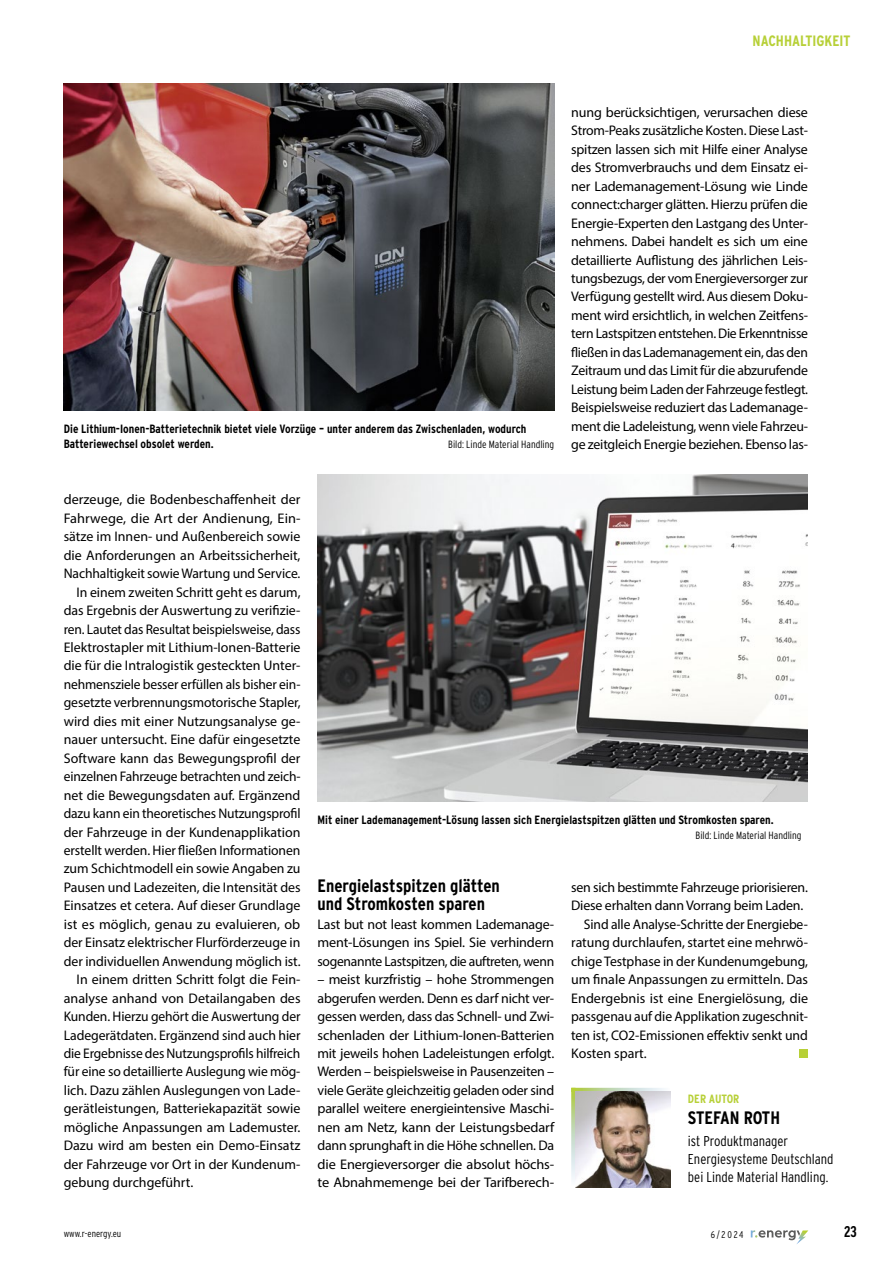
<style>
.page{position:relative;width:893px;height:1263px;background:#fff}
.page>*{position:absolute;margin:0;border:0;box-sizing:border-box;transform-origin:0 0}
.t1{font:700 18px/18.5px "Interstate Condensed";color:#000}
.t2{font:700 15px "Interstate Condensed";color:#b7d037}
.t3{font:700 condensed 15px "Good Pro";color:#000}
.t4{font:300 14.25px/18px "Interstate Condensed";color:#000}
.t5{font:13.95px/18.5px "Myriad Pro";letter-spacing:-.005em;color:#000;text-align:justify}
.t6{font:700 12px/15px "Interstate Condensed";color:#000}
.t7{font:700 12px "Interstate Condensed";color:#b7d037}
.t8{font:300 10.5px "Interstate Condensed";color:#000}
.t9{font:300 9.75px "Interstate Condensed";color:#000}
</style>
<div class="page">
<svg style="left:751px;top:1230px;width:57px;height:14px"></svg>
<div style="left:799px;top:1049px;width:9px;height:9px;background:#b7d037"></div>
<svg style="left:575px;top:1088px;width:96px;height:4px"></svg>
<svg style="left:571px;top:1088px;width:4px;height:91px"></svg>
<img style="left:575px;top:1092px;width:96px;height:95px">
<img style="left:64px;top:84px;width:490px;height:327px">
<img style="left:317px;top:474px;width:491px;height:327px">
<p class="t2" style="left:752px;top:32px;width:99px">NACHHALTIGKEIT</p>
<p class="t6" style="left:64px;top:421px;width:464px">Die Lithium-Ionen-Batterietechnik bietet viele Vorzüge – unter anderem das Zwischenladen, wodurch<br>Batteriewechsel obsolet werden.</p>
<p class="t8" style="left:448px;top:438px;width:107px">Bild: Linde Material Handling</p>
<p class="t5" style="left:571px;top:103px;width:238px">nung berücksichtigen, verursachen diese Strom-Peaks zusätzliche Kosten. Diese Last&shy;spitzen lassen sich mit Hilfe einer Analyse des Stromverbrauchs und dem Einsatz ei&shy;ner Lademanagement-Lösung wie Linde connect:charger glätten. Hierzu prüfen die Energie-Experten den Lastgang des Unter&shy;nehmens. Dabei handelt es sich um eine detaillierte Auflistung des jährlichen Leis&shy;tungsbezugs, der vom Energieversorger zur Verfügung gestellt wird. Aus diesem Doku&shy;ment wird ersichtlich, in welchen Zeitfens&shy;tern Lastspitzen entstehen. Die Erkenntnisse fließen in das Lademanagement ein, das den Zeitraum und das Limit für die abzurufende Leistung beim Laden der Fahrzeuge festlegt.<br>Beispielsweise reduziert das Lademanage&shy;ment die Ladeleistung, wenn viele Fahrzeu&shy;ge zeitgleich Energie beziehen. Ebenso las-</p>
<p class="t5" style="left:64px;top:490px;width:238px">derzeuge, die Bodenbeschaffenheit der</p>
<p class="t5" style="left:64px;top:509px;width:238px">Fahrwege, die Art der Andienung, Ein-</p>
<p class="t5" style="left:64px;top:527px;width:238px">sätze im Innen- und Außenbereich sowie</p>
<p class="t5" style="left:64px;top:546px;width:238px">die Anforderungen an Arbeitssicherheit,</p>
<p class="t5" style="left:64px;top:564px;width:238px">Nachhaltigkeit sowie Wartung und Service.</p>
<p class="t5" style="left:77px;top:582px;width:225px">In einem zweiten Schritt geht es darum,</p>
<p class="t5" style="left:64px;top:601px;width:238px">das Ergebnis der Auswertung zu verifizie-</p>
<p class="t5" style="left:64px;top:619px;width:238px">ren. Lautet das Resultat beispielsweise, dass</p>
<p class="t5" style="left:64px;top:638px;width:238px">Elektrostapler mit Lithium-Ionen-Batterie</p>
<p class="t5" style="left:64px;top:656px;width:238px">die für die Intralogistik gesteckten Unter-</p>
<p class="t5" style="left:64px;top:675px;width:238px">nehmensziele besser erfüllen als bisher ein-</p>
<p class="t5" style="left:64px;top:693px;width:238px">gesetzte verbrennungsmotorische Stapler,</p>
<p class="t5" style="left:64px;top:712px;width:238px">wird dies mit einer Nutzungsanalyse ge-</p>
<p class="t5" style="left:64px;top:730px;width:238px">nauer untersucht. Eine dafür eingesetzte</p>
<p class="t5" style="left:64px;top:749px;width:238px">Software kann das Bewegungsprofil der</p>
<p class="t5" style="left:64px;top:767px;width:238px">einzelnen Fahrzeuge betrachten und zeich-</p>
<p class="t5" style="left:64px;top:785px;width:238px">net die Bewegungsdaten auf. Ergänzend</p>
<p class="t5" style="left:64px;top:804px;width:238px">dazu kann ein theoretisches Nutzungsprofil</p>
<p class="t5" style="left:64px;top:822px;width:238px">der Fahrzeuge in der Kundenapplikation</p>
<p class="t5" style="left:64px;top:841px;width:238px">erstellt werden. Hier fließen Informationen</p>
<p class="t5" style="left:64px;top:859px;width:238px">zum Schichtmodell ein sowie Angaben zu</p>
<p class="t5" style="left:64px;top:878px;width:238px">Pausen und Ladezeiten, die Intensität des</p>
<p class="t5" style="left:64px;top:896px;width:238px">Einsatzes et cetera. Auf dieser Grundlage</p>
<p class="t5" style="left:64px;top:915px;width:238px">ist es möglich, genau zu evaluieren, ob</p>
<p class="t5" style="left:64px;top:933px;width:238px">der Einsatz elektrischer Flurförderzeuge in</p>
<p class="t5" style="left:64px;top:951px;width:238px">der individuellen Anwendung möglich ist.</p>
<p class="t5" style="left:77px;top:970px;width:225px">In einem dritten Schritt folgt die Fein-</p>
<p class="t5" style="left:64px;top:988px;width:238px">analyse anhand von Detailangaben des</p>
<p class="t5" style="left:64px;top:1007px;width:238px">Kunden. Hierzu gehört die Auswertung der</p>
<p class="t5" style="left:64px;top:1025px;width:238px">Ladegerätdaten. Ergänzend sind auch hier</p>
<p class="t5" style="left:64px;top:1044px;width:238px">die Ergebnisse des Nutzungsprofils hilfreich</p>
<p class="t5" style="left:64px;top:1062px;width:238px">für eine so detaillierte Auslegung wie mög-</p>
<p class="t5" style="left:64px;top:1081px;width:238px">lich. Dazu zählen Auslegungen von Lade-</p>
<p class="t5" style="left:64px;top:1099px;width:238px">gerätleistungen, Batteriekapazität sowie</p>
<p class="t5" style="left:64px;top:1118px;width:238px">mögliche Anpassungen am Lademuster.</p>
<p class="t5" style="left:64px;top:1136px;width:238px">Dazu wird am besten ein Demo-Einsatz</p>
<p class="t5" style="left:64px;top:1154px;width:238px">der Fahrzeuge vor Ort in der Kundenum-</p>
<p class="t5" style="left:64px;top:1173px;width:131px">gebung durchgeführt.</p>
<p class="t6" style="left:317px;top:812px;width:458px">Mit einer Lademanagement-Lösung lassen sich Energielastspitzen glätten und Stromkosten sparen.</p>
<p class="t8" style="left:696px;top:829px;width:107px">Bild: Linde Material Handling</p>
<p class="t1" style="left:317px;top:876px;width:184px">Energielastspitzen glätten und Stromkosten sparen</p>
<p class="t5" style="left:317px;top:915px;width:238px">Last but not least kommen Lademanage&shy;ment-Lösungen ins Spiel. Sie verhindern sogenannte Lastspitzen, die auftreten, wenn</p>
<p class="t5" style="left:317px;top:970px;width:238px">– meist kurzfristig – hohe Strommengen abgerufen werden. Denn es darf nicht ver&shy;gessen werden, dass das Schnell- und Zwi&shy;schenladen der Lithium-Ionen-Batterien mit jeweils hohen Ladeleistungen erfolgt.<br>Werden – beispielsweise in Pausenzeiten – viele Geräte gleichzeitig geladen oder sind parallel weitere energieintensive Maschi&shy;nen am Netz, kann der Leistungsbedarf dann sprunghaft in die Höhe schnellen. Da die Energieversorger die absolut höchs&shy;te Abnahmemenge bei der Tarifberech-</p>
<p class="t5" style="left:571px;top:878px;width:238px">sen sich bestimmte Fahrzeuge priorisieren.</p>
<p class="t5" style="left:571px;top:896px;width:234px">Diese erhalten dann Vorrang beim Laden.</p>
<p class="t5" style="left:584px;top:915px;width:225px">Sind alle Analyse-Schritte der Energiebe-</p>
<p class="t5" style="left:571px;top:933px;width:238px">ratung durchlaufen, startet eine mehrwö-</p>
<p class="t5" style="left:571px;top:951px;width:238px">chige Testphase in der Kundenumgebung,</p>
<p class="t5" style="left:571px;top:970px;width:238px">um finale Anpassungen zu ermitteln. Das</p>
<p class="t5" style="left:571px;top:988px;width:238px">Endergebnis ist eine Energielösung, die</p>
<p class="t5" style="left:571px;top:1007px;width:238px">passgenau auf die Applikation zugeschnit-</p>
<p class="t5" style="left:571px;top:1025px;width:238px">ten ist, CO2-Emissionen effektiv senkt und</p>
<p class="t5" style="left:571px;top:1044px;width:77px">Kosten spart.</p>
<p class="t7" style="left:688px;top:1092px;width:53px">DER AUTOR</p>
<p class="t1" style="left:688px;top:1108px;width:94px">STEFAN ROTH</p>
<p class="t4" style="left:688px;top:1132px;width:147px">ist Produktmanager<br>Energiesysteme Deutschland bei Linde Material Handling.</p>
<p class="t9" style="left:64px;top:1228px;width:59px">www.r-energy.eu</p>
<p class="t9" style="left:711px;top:1228px;width:34px">6/2024</p>
<p class="t3" style="left:844px;top:1224px;width:14px">23</p>
</div>
